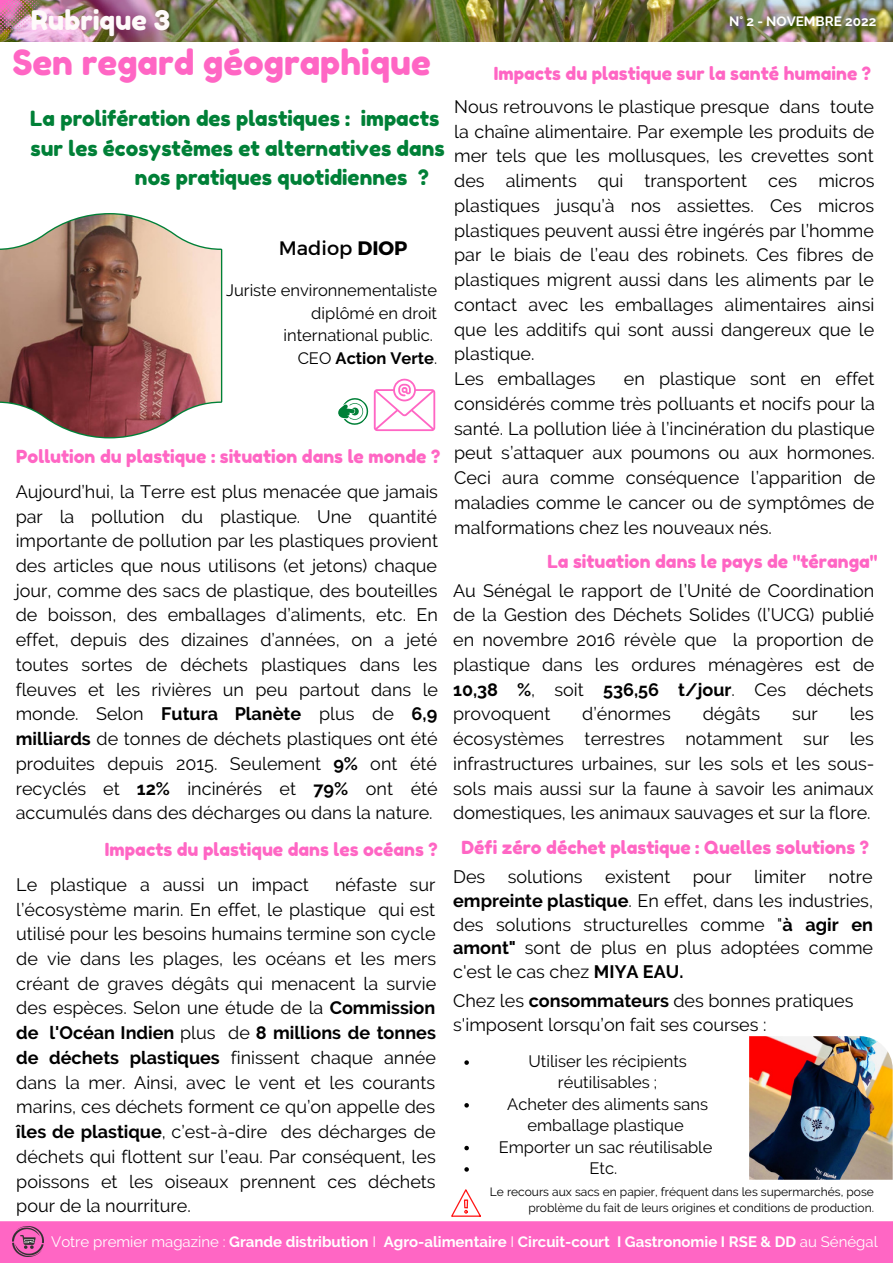
<style>
.page{position:relative;width:893px;height:1264px;background:#fff}
.page>*{position:absolute;margin:0;border:0;box-sizing:border-box;transform-origin:0 0}
.t1{font:34.5px "Fredoka One";color:#ff66c4}
.t2{font:27px "Fredoka One";color:#fefafa}
.t3{font:21px "Fredoka One";color:#008037}
.t4{font:19.5px "Montserrat";color:#000}
.t5{font:18px/24.8px "Raleway";color:#000;text-align:justify}
.t6{font:18px "Fredoka One";color:#ff66c4}
.t7{font:16.5px/22.5px "Raleway";color:#000;text-align:center}
.t8{font:700 16.5px "Raleway";color:#000}
.t9{font:700 15px "Raleway";color:#fff}
.t10{font:700 13.5px "Raleway";color:#fff}
.t11{font:12px/16px "Raleway";color:#000;text-align:right}
.s1{font-weight:700}
.s2{font-weight:400}
</style>
<div class="page">
<div style="left:0;top:1221px;width:892px;height:41px;background:#ff66c4"></div>
<img style="left:13px;top:1226px;width:30px;height:30px">
<img style="left:43px;top:0;width:849px;height:42px">
<img style="left:0;top:0;width:43px;height:42px">
<img style="left:0;top:214px;width:221px;height:223px">
<img style="left:749px;top:1036px;width:143px;height:143px">
<svg style="left:451px;top:1189px;width:30px;height:28px"></svg>
<svg style="left:338px;top:378px;width:97px;height:53px"></svg>
<svg style="left:464px;top:1060px;width:5px;height:4px"></svg>
<svg style="left:464px;top:1103px;width:5px;height:4px"></svg>
<svg style="left:464px;top:1145px;width:5px;height:5px"></svg>
<svg style="left:464px;top:1167px;width:5px;height:4px"></svg>
<p class="t2" style="left:31px;top:4px;width:141px">Rubrique 3</p>
<p class="t10" style="left:729px;top:13px;width:149px">N° 2 - NOVEMBRE 2022</p>
<p class="t1" style="left:12px;top:41px;width:420px">Sen regard géographique</p>
<p class="t3" style="left:30px;top:106px;width:410px">La prolifération des plastiques : impacts</p>
<p class="t3" style="left:31px;top:135px;width:415px">sur les écosystèmes et alternatives dans</p>
<p class="t3" style="left:135px;top:164px;width:295px">nos pratiques quotidiennes ?</p>
<p class="t4" style="left:279px;top:235px;width:130px">Madiop <span class="s1">DIOP</span></p>
<p class="t7" style="left:226px;top:279px;width:212px;text-align:right">Juriste environnementaliste diplômé en droit international public.</p>
<p class="t8" style="left:297px;top:348px;width:141px"><span class="s2">CEO</span> Action Verte<span class="s2">.</span></p>
<p class="t6" style="left:16px;top:445px;width:425px">Pollution du plastique : situation dans le monde ?</p>
<p class="t5" style="left:16px;top:479px;width:424px">Aujourd’hui, la Terre est plus menacée que jamais par la pollution du plastique. Une quantité importante de pollution par les plastiques provient des articles que nous utilisons (et jetons) chaque jour, comme des sacs de plastique, des bouteilles de boisson, des emballages d’aliments, etc. En effet, depuis des dizaines d’années, on a jeté toutes sortes de déchets plastiques dans les fleuves et les rivières un peu partout dans le monde. Selon <span class="s1">Futura Planète</span> plus de <span class="s1">6,9 milliards</span> de tonnes de déchets plastiques ont été produites depuis 2015. Seulement <span class="s1">9%</span> ont été recyclés et <span class="s1">12%</span> incinérés et <span class="s1">79%</span> ont été accumulés dans des décharges ou dans la nature.</p>
<p class="t6" style="left:105px;top:838px;width:334px">Impacts du plastique dans les océans ?</p>
<p class="t5" style="left:16px;top:872px;width:421px;text-indent:319px">néfaste sur l’écosystème marin. En effet, le plastique qui est utilisé pour les besoins humains termine son cycle de vie dans les plages, les océans et les mers créant de graves dégâts qui menacent la survie des espèces. Selon une étude de la <span class="s1">Commission de l'Océan Indien</span> plus de <span class="s1">8 millions de tonnes de déchets plastiques</span> finissent chaque année dans la mer. Ainsi, avec le vent et les courants marins, ces déchets forment ce qu’on appelle des <span class="s1">îles de plastique</span>, c’est-à-dire des décharges de déchets qui flottent sur l’eau. Par conséquent, les poissons et les oiseaux prennent ces déchets pour de la nourriture.</p>
<p class="t5" style="left:16px;top:872px;width:294px">Le plastique a aussi un impact</p>
<p class="t6" style="left:493px;top:63px;width:379px">Impacts du plastique sur la santé humaine ?</p>
<p class="t5" style="left:454px;top:94px;width:422px">Nous retrouvons le plastique presque dans toute la chaîne alimentaire. Par exemple les produits de mer tels que les mollusques, les crevettes sont des aliments qui transportent ces micros plastiques jusqu’à nos assiettes. Ces micros plastiques peuvent aussi être ingérés par l’homme par le biais de l’eau des robinets. Ces fibres de plastiques migrent aussi dans les aliments par le contact avec les emballages alimentaires ainsi que les additifs qui sont aussi dangereux que le plastique.</p>
<p class="t5" style="left:454px;top:366px;width:422px;text-indent:170px">en plastique sont en effet considérés comme très polluants et nocifs pour la santé. La pollution liée à l’incinération du plastique peut s’attaquer aux poumons ou aux hormones.<br>Ceci aura comme conséquence l’apparition de maladies comme le cancer ou de symptômes de malformations chez les nouveaux nés.</p>
<p class="t5" style="left:454px;top:366px;width:143px">Les emballages</p>
<p class="t6" style="left:547px;top:550px;width:332px">La situation dans le pays de "téranga"</p>
<p class="t5" style="left:453px;top:578px;width:423px">Au Sénégal le rapport de l’Unité de Coordination de la Gestion des Déchets Solides (l’UCG) publié en novembre 2016 révèle que la proportion de plastique dans les ordures ménagères est de <span class="s1">10,38 %</span>, soit <span class="s1">536,56 t/jour</span>. Ces déchets provoquent</p>
<p class="t5" style="left:453px;top:701px;width:423px;text-indent:396px">les écosystèmes terrestres notamment sur les infrastructures urbaines, sur les sols et les sous&shy;sols mais aussi sur la faune à savoir les animaux domestiques, les animaux sauvages et sur la flore.</p>
<p class="t5" style="left:582px;top:701px;width:90px">d’énormes</p>
<p class="t5" style="left:702px;top:701px;width:59px">dégâts</p>
<p class="t5" style="left:792px;top:701px;width:27px">sur</p>
<p class="t6" style="left:461px;top:836px;width:409px">Défi zéro déchet plastique : Quelles solutions ?</p>
<p class="t5" style="left:453px;top:865px;width:421px;line-height:23.5px">Des solutions existent pour limiter notre <span class="s1">empreinte plastique</span>. En effet, dans les industries, des solutions structurelles comme "<span class="s1">à agir en amont"</span> sont de plus en plus adoptées comme c'est le cas chez <span class="s1">MIYA EAU.</span></p>
<p class="t5" style="left:453px;top:987px;width:402px">Chez les <span class="s1">consommateurs</span> des bonnes pratiques s'imposent lorsqu’on fait ses courses :</p>
<p class="t7" style="left:528px;top:1050px;width:160px;line-height:21.3px">Utiliser les récipients réutilisables ;</p>
<p class="t7" style="left:507px;top:1093px;width:202px;line-height:21.3px">Acheter des aliments sans emballage plastique</p>
<p class="t7" style="left:498px;top:1135px;width:215px">Emporter un sac réutilisable</p>
<p class="t7" style="left:589px;top:1156px;width:29px">Etc.</p>
<p class="t11" style="left:490px;top:1183px;width:385px">Le recours aux sacs en papier, fréquent dans les supermarchés, pose problème du fait de leurs origines et conditions de production.</p>
<p class="t9" style="left:51px;top:1232px;width:828px"><span class="s2">Votre premier magazine :</span> Grande distribution <span class="s2">I</span> Agro-alimentaire <span class="s2">I</span> Circuit-court I Gastronomie I RSE &amp; DD <span class="s2">au Sénégal</span></p>
</div>
